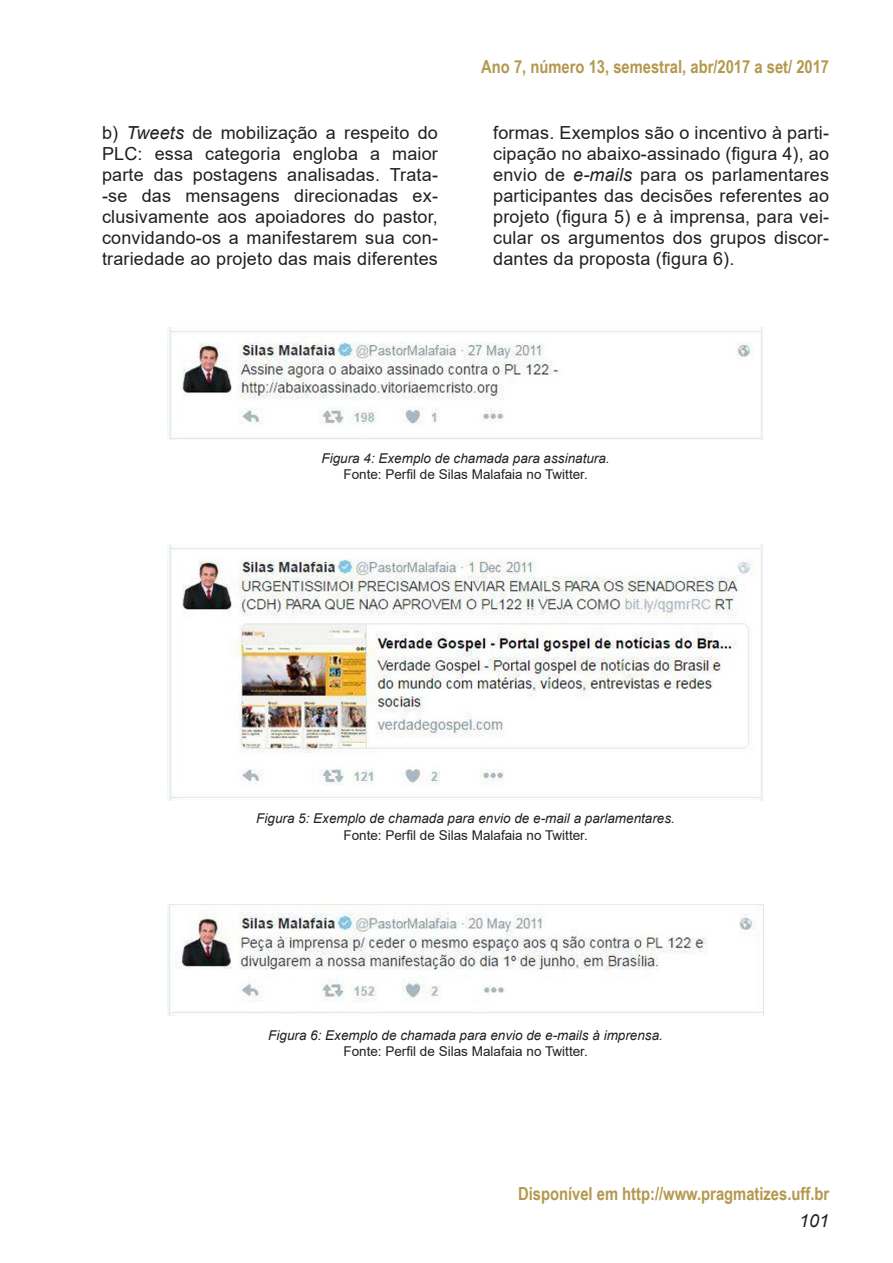
<style>
.page{position:relative;width:893px;height:1263px;background:#fff}
.page>*{position:absolute;margin:0;border:0;box-sizing:border-box;transform-origin:0 0}
.t1{font:18px/21px "Arial";letter-spacing:.01em;color:#231f20;text-align:justify}
.t2{font:700 18px "Arial Narrow";color:#b4984e}
.t3{font:italic 18px "Arial";color:#231f20}
.t4{font:italic 13.5px "Arial";color:#231f20}
.t5{font:13.5px "Arial";color:#231f20}
.s1{font-style:italic}
</style>
<div class="page">
<img style="left:168px;top:327px;width:595px;height:113px">
<img style="left:168px;top:545px;width:595px;height:256px">
<img style="left:168px;top:905px;width:595px;height:110px">
<p class="t2" style="left:481px;top:53px;width:349px">Ano 7, número 13, semestral, abr/2017 a set/ 2017</p>
<p class="t1" style="left:102px;top:122px;width:337px">b) <span class="s1">Tweets</span> de mobilização a respeito do PLC: essa categoria engloba a maior parte das postagens analisadas. Trata--se das mensagens direcionadas ex&shy;clusivamente aos apoiadores do pastor, convidando-os a manifestarem sua con&shy;trariedade ao projeto das mais diferentes</p>
<p class="t1" style="left:493px;top:122px;width:337px">formas. Exemplos são o incentivo à parti&shy;cipação no abaixo-assinado (figura 4), ao envio de <span class="s1">e-mails</span> para os parlamentares participantes das decisões referentes ao projeto (figura 5) e à imprensa, para vei&shy;cular os argumentos dos grupos discor&shy;dantes da proposta (figura 6).</p>
<p class="t4" style="left:322px;top:449px;width:290px">Figura 4: Exemplo de chamada para assinatura.</p>
<p class="t5" style="left:343px;top:465px;width:246px">Fonte: Perfil de Silas Malafaia no Twitter.</p>
<p class="t4" style="left:256px;top:810px;width:420px">Figura 5: Exemplo de chamada para envio de e-mail a parlamentares.</p>
<p class="t5" style="left:343px;top:826px;width:246px">Fonte: Perfil de Silas Malafaia no Twitter.</p>
<p class="t4" style="left:268px;top:1026px;width:396px">Figura 6: Exemplo de chamada para envio de e-mails à imprensa.</p>
<p class="t5" style="left:343px;top:1042px;width:246px">Fonte: Perfil de Silas Malafaia no Twitter.</p>
<p class="t2" style="left:518px;top:1179px;width:313px">Disponível em http://www.pragmatizes.uff.br</p>
<p class="t3" style="left:799px;top:1209px;width:32px">101</p>
</div>
